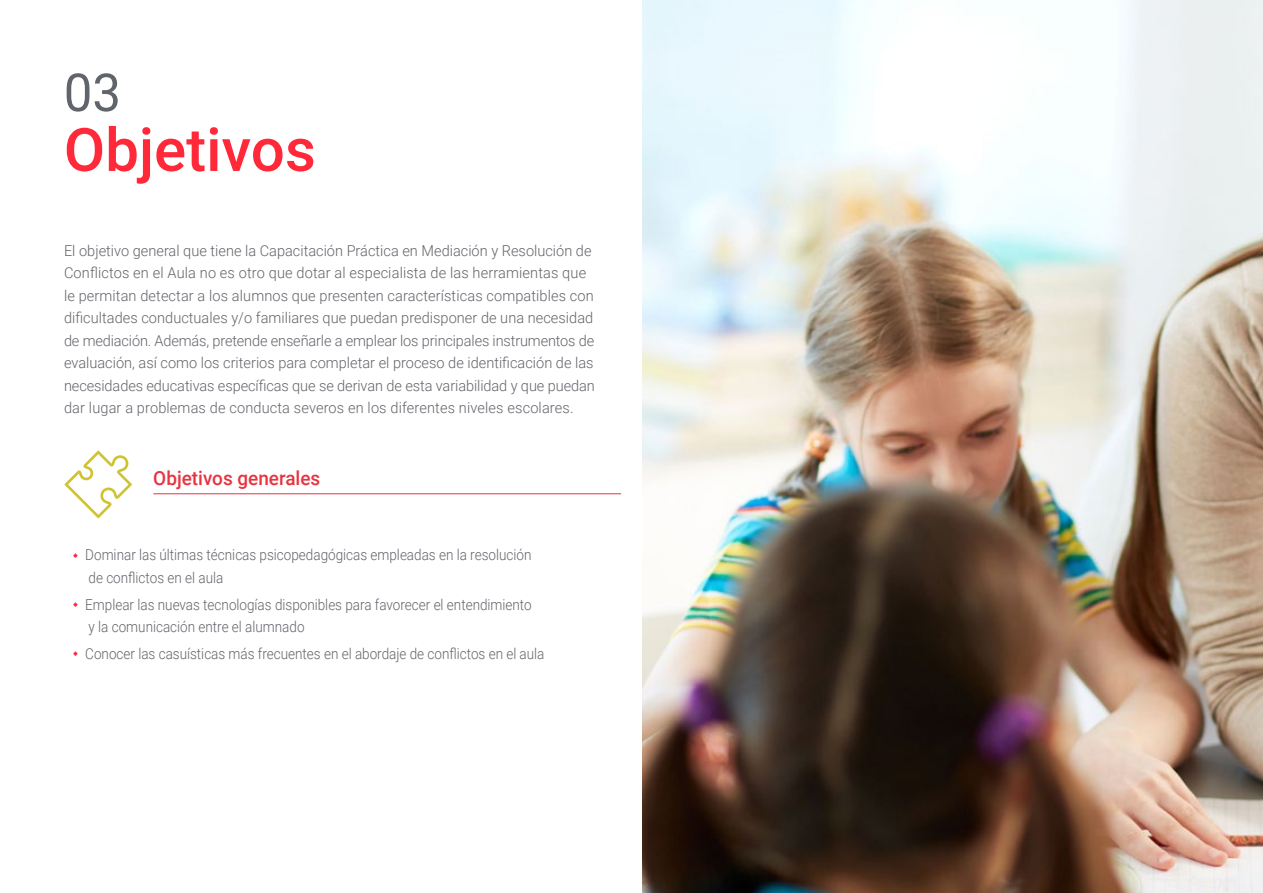
<style>
.page{position:relative;width:1263px;height:893px;background:#fff}
.page>*{position:absolute;margin:0;border:0;box-sizing:border-box;transform-origin:0 0}
.t1{font:500 60px "Roboto";color:#ff293a}
.t2{font:52.5px "Roboto";color:#61646a}
.t3{font:500 19.5px "Roboto";color:#e73441}
.t4{font:300 15px/22.5px "Roboto";color:#61646a}
.t5{font:300 15px/22.5px "Roboto";color:#61646a;scale:.9 1}
</style>
<div class="page">
<img style="left:642px;top:0;width:621px;height:893px">
<hr style="left:153px;top:493px;width:468px;height:1px;background:#e73441">
<svg style="left:64px;top:450px;width:68px;height:69px"></svg>
<h2 class="t2" style="left:64px;top:56px;width:59px">03</h2>
<h1 class="t1" style="left:64px;top:108px;width:254px">Objetivos</h1>
<p class="t4" style="left:64px;top:239px;width:532px">El objetivo general que tiene la Capacitación Práctica en Mediación y Resolución de Conflictos en el Aula no es otro que dotar al especialista de las herramientas que le permitan detectar a los alumnos que presenten características compatibles con dificultades conductuales y/o familiares que puedan predisponer de una necesidad de mediación. Además, pretende enseñarle a emplear los principales instrumentos de evaluación, así como los criterios para completar el proceso de identificación de las necesidades educativas específicas que se derivan de esta variabilidad y que puedan dar lugar a problemas de conducta severos en los diferentes niveles escolares.</p>
<h3 class="t3" style="left:153px;top:465px;width:169px">Objetivos generales</h3>
<p class="t5" style="left:85px;top:543px;width:497px">Dominar las últimas técnicas psicopedagógicas empleadas en la resolución de conflictos en el aula</p>
<p class="t5" style="left:85px;top:593px;width:498px">Emplear las nuevas tecnologías disponibles para favorecer el entendimiento y la comunicación entre el alumnado</p>
<p class="t5" style="left:85px;top:642px;width:512px">Conocer las casuísticas más frecuentes en el abordaje de conflictos en el aula</p>
</div>
